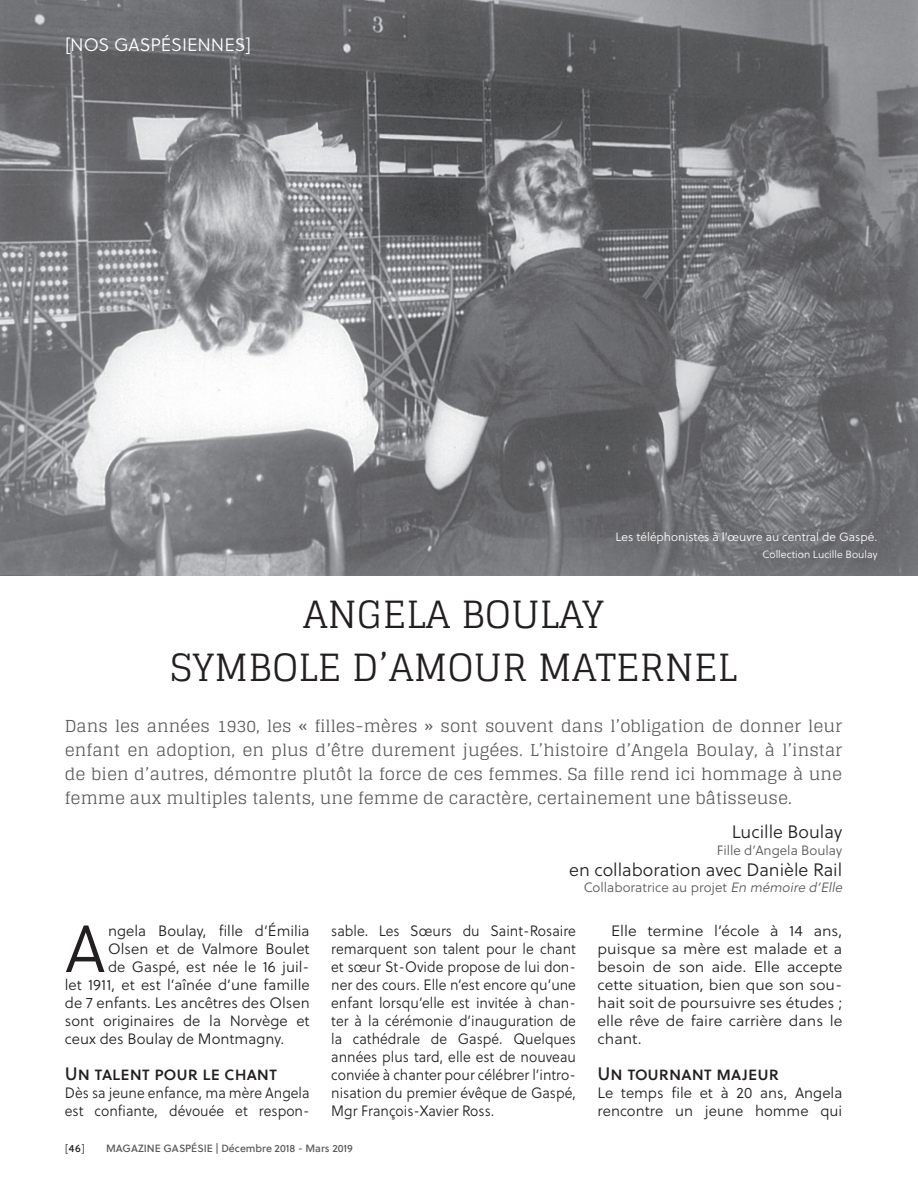
<style>
.page{position:relative;width:918px;height:1188px;background:#fff}
.page>*{position:absolute;margin:0;border:0;box-sizing:border-box;transform-origin:0 0}
.t1{font:300 66.45px "Soleil";color:#231f20}
.t2{font:37.5px/52.5px "Glegoo";letter-spacing:.01em;color:#231f20;text-align:center}
.t3{font:300 18px "Soleil";color:#231f20}
.t4{font:18px "Soleil";letter-spacing:.01em;color:#231f20}
.t5{font:300 18px "Soleil";color:#fff}
.t6{font:16.5px/24px "Glegoo";color:#57585a;text-align:justify}
.t7{font:300 15px/18px "Soleil";color:#231f20;scale:.94 1}
.t8{font:300 15px/18px "Soleil";color:#231f20}
.t9{font:300 15px/18px "Soleil";color:#231f20;text-align:justify;scale:1.05 1}
.t10{font:300 13.5px "Soleil";color:#57585a}
.t11{font:300 12px "Soleil";color:#fff}
.t12{font:10.5px "Soleil";color:#57585a}
.t13{font:300 10.5px "Soleil";color:#fff}
.t14{font:300 10.5px "Soleil";color:#231f20}
.s1{font-style:italic}
.s2{font-weight:400}
</style>
<div class="page">
<img style="left:0;top:0;width:918px;height:576px">
<p class="t5" style="left:65px;top:32px;width:188px">[NOS GASPÉSIENNES]</p>
<p class="t11" style="left:616px;top:528px;width:263px">Les téléphonistes à l’œuvre au central de Gaspé.</p>
<p class="t13" style="left:763px;top:547px;width:116px">Collection Lucille Boulay</p>
<h2 class="t2" style="left:170px;top:589px;width:568px">ANGELA BOULAY<br>SYMBOLE D’AMOUR MATERNEL</h2>
<p class="t6" style="left:65px;top:714px;width:779px">Dans les années 1930, les « filles-mères » sont souvent dans l’obligation de donner leur enfant en adoption, en plus d’être durement jugées. L’histoire d’Angela Boulay, à l’instar de bien d’autres, démontre plutôt la force de ces femmes. Sa fille rend ici hommage à une femme aux multiples talents, une femme de caractère, certainement une bâtisseuse.</p>
<p class="t3" style="left:732px;top:819px;width:112px">Lucille Boulay</p>
<p class="t10" style="left:717px;top:840px;width:127px">Fille d’Angela Boulay</p>
<p class="t3" style="left:569px;top:857px;width:275px">en collaboration avec Danièle Rail</p>
<p class="t10" style="left:584px;top:878px;width:263px">Collaboratrice au projet <span class="s1">En mémoire d’Elle</span></p>
<h1 class="t1" style="left:65px;top:902px;width:42px">A</h1>
<p class="t8" style="left:108px;top:922px;width:203px">ngela Boulay, fille d’Émilia</p>
<p class="t7" style="left:331px;top:922px;width:262px;text-align:justify">sable. Les Sœurs du Saint-Rosaire remarquent son talent pour le chant et sœur St-Ovide propose de lui don&shy;ner des cours. Elle n’est encore qu’une enfant lorsqu’elle est invitée à chan&shy;ter à la cérémonie d’inauguration de la cathédrale de Gaspé. Quelques années plus tard, elle est de nouveau conviée à chanter pour célébrer l’intro&shy;nisation du premier évêque de Gaspé, Mgr François-Xavier Ross.</p>
<p class="t9" style="left:598px;top:922px;width:235px;text-indent:14px">Elle termine l’école à 14 ans, puisque sa mère est malade et a besoin de son aide. Elle accepte cette situation, bien que son sou&shy;hait soit de poursuivre ses études ; elle rêve de faire carrière dans le chant.</p>
<p class="t8" style="left:108px;top:940px;width:203px">Olsen et de Valmore Boulet</p>
<p class="t8" style="left:108px;top:958px;width:203px">de Gaspé, est née le 16 juil-</p>
<p class="t8" style="left:65px;top:976px;width:246px">let 1911, et est l’aînée d’une famille</p>
<p class="t8" style="left:65px;top:994px;width:246px">de 7 enfants. Les ancêtres des Olsen</p>
<p class="t8" style="left:65px;top:1012px;width:246px">sont originaires de la Norvège et</p>
<p class="t8" style="left:65px;top:1030px;width:221px">ceux des Boulay de Montmagny.</p>
<p class="t4" style="left:65px;top:1060px;width:214px">Un talent pour le chant</p>
<p class="t7" style="left:65px;top:1084px;width:262px">Dès sa jeune enfance, ma mère Angela est confiante, dévouée et respon-</p>
<p class="t4" style="left:598px;top:1060px;width:183px">Un tournant majeur</p>
<p class="t8" style="left:598px;top:1084px;width:246px">Le temps file et à 20 ans, Angela rencontre un jeune homme qui</p>
<p class="t14" style="left:65px;top:1141px;width:22px">[<span class="s2">46</span>]</p>
<p class="t12" style="left:106px;top:1141px;width:248px">MAGAZINE GASPÉSIE | Décembre 2018 - Mars 2019</p>
</div>
